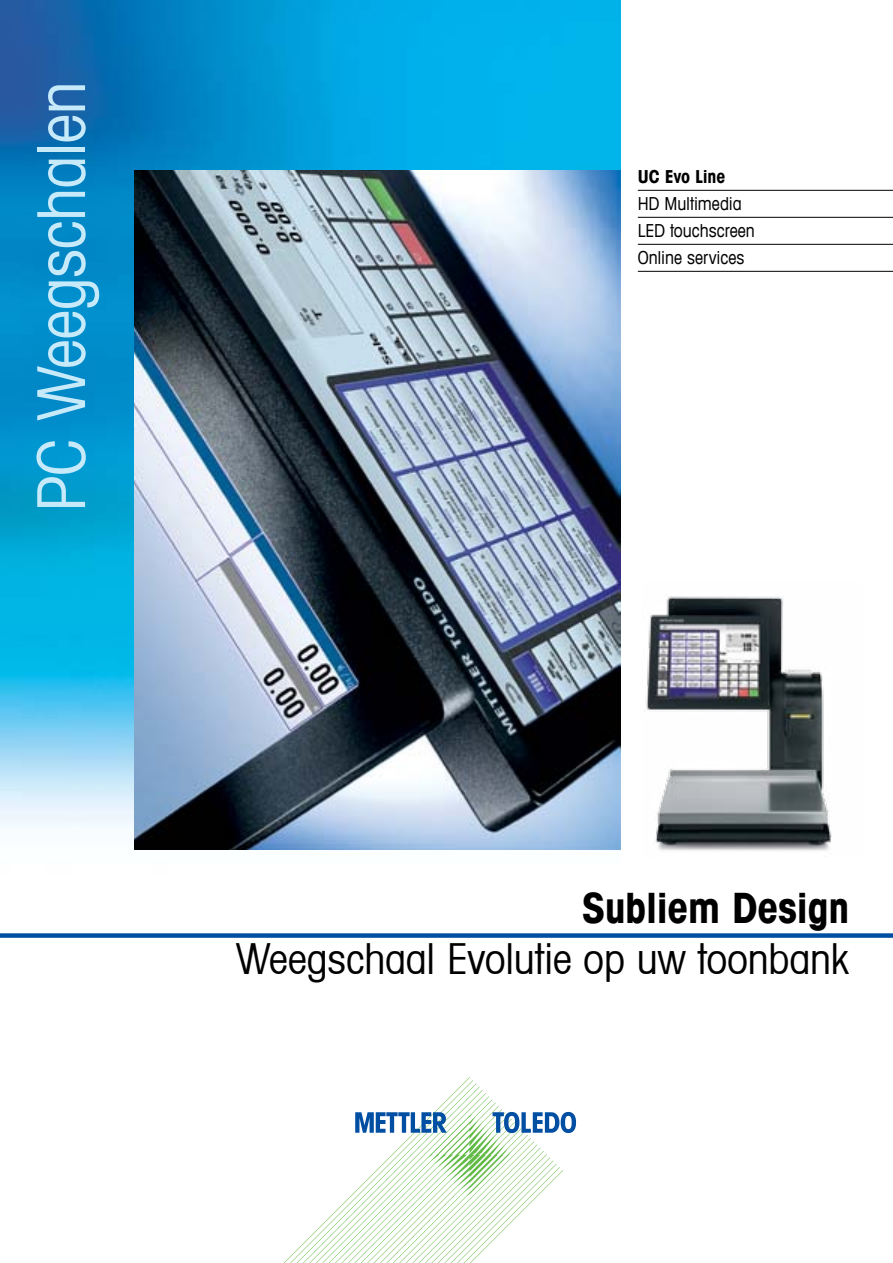
<style>
.page{position:relative;width:893px;height:1263px;background:#fff}
.page>*{position:absolute;margin:0;border:0;box-sizing:border-box;transform-origin:0 0}
.t1{font:condensed 66px "Avant Garde Com";letter-spacing:-.01em;color:#c7eafb}
.t2{font:condensed 42px "Avant Garde";letter-spacing:-.005em;color:#000}
.t3{font:700 condensed 42px "Avant Garde Com";letter-spacing:-.01em;color:#000}
.t4{font:condensed 18px/27px "Avant Garde Com";letter-spacing:-.005em;color:#000}
.t5{font:700 condensed 18px "Avant Garde Com";letter-spacing:-.015em;color:#000}
</style>
<div class="page">
<svg style="left:284px;top:1077px;width:292px;height:186px"></svg>
<div style="left:0;top:933px;width:893px;height:5px;background:#004fa3"></div>
<img style="left:0;top:0;width:621px;height:850px">
<hr style="left:638px;top:190px;width:255px;height:1px;background:#000">
<hr style="left:638px;top:217px;width:255px;height:1px;background:#000">
<hr style="left:638px;top:244px;width:255px;height:1px;background:#000">
<hr style="left:638px;top:271px;width:255px;height:1px;background:#000">
<img style="left:134px;top:170px;width:487px;height:679px">
<img style="left:644px;top:596px;width:188px;height:255px">
<h1 class="t1" style="left:21px;top:512px;width:432px;rotate:-90deg">PC Weegschalen</h1>
<p class="t5" style="left:638px;top:165px;width:89px">UC Evo Line</p>
<p class="t4" style="left:638px;top:190px;width:119px">HD Multimedia<br>LED touchscreen<br>Online services</p>
<h2 class="t3" style="left:582px;top:881px;width:269px">Subliem Design</h2>
<h2 class="t2" style="left:236px;top:933px;width:615px">Weegschaal Evolutie op uw toonbank</h2>
</div>
